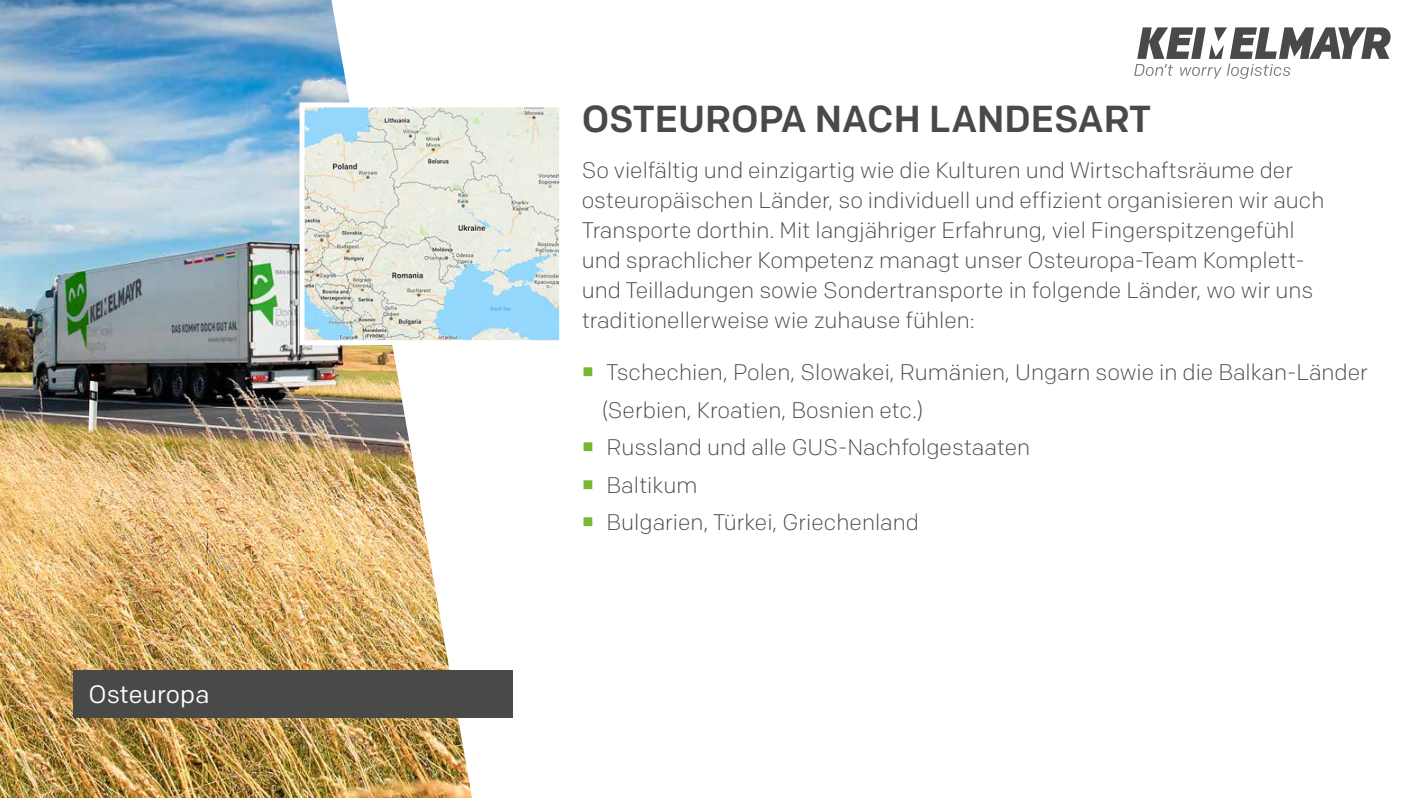
<style>
.page{position:relative;width:1418px;height:798px;background:#fff}
.page>*{position:absolute;margin:0;border:0;box-sizing:border-box;transform-origin:0 0}
.t1{font:500 37.5px "Colfax";color:#494948}
.t2{font:25px "Colfax";color:#fff}
.t3{font:300 22.5px/30px "Colfax";color:#494948}
</style>
<div class="page">
<img style="left:0;top:0;width:331px;height:797px">
<img style="left:331px;top:0;width:182px;height:797px">
<div style="left:74px;top:669px;width:439px;height:48px;background:#494948"></div>
<svg style="left:297px;top:100px;width:263px;height:247px;background:#d8e3e0"></svg>
<svg style="left:1134px;top:27px;width:256px;height:52px"></svg>
<p class="t2" style="left:89px;top:678px;width:122px">Osteuropa</p>
<h1 class="t1" style="left:581px;top:96px;width:571px">OSTEUROPA NACH LANDESART</h1>
<p class="t3" style="left:581px;top:154px;width:744px">So vielfältig und einzigartig wie die Kulturen und Wirtschaftsräume der osteuropäischen Länder, so individuell und effizient organisieren wir auch Transporte dorthin. Mit langjähriger Erfahrung, viel Fingerspitzengefühl und sprachlicher Kompetenz managt unser Osteuropa-Team Komplett&shy;und Teilladungen sowie Sondertransporte in folgende Länder, wo wir uns traditionellerweise wie zuhause fühlen:</p>
<p class="t3" style="left:601px;top:353px;width:767px;line-height:37.5px">Tschechien, Polen, Slowakei, Rumänien, Ungarn sowie in die Balkan-Länder (Serbien, Kroatien, Bosnien etc.)<br>Russland und alle GUS-Nachfolgestaaten<br>Baltikum<br>Bulgarien, Türkei, Griechenland</p>
</div>
